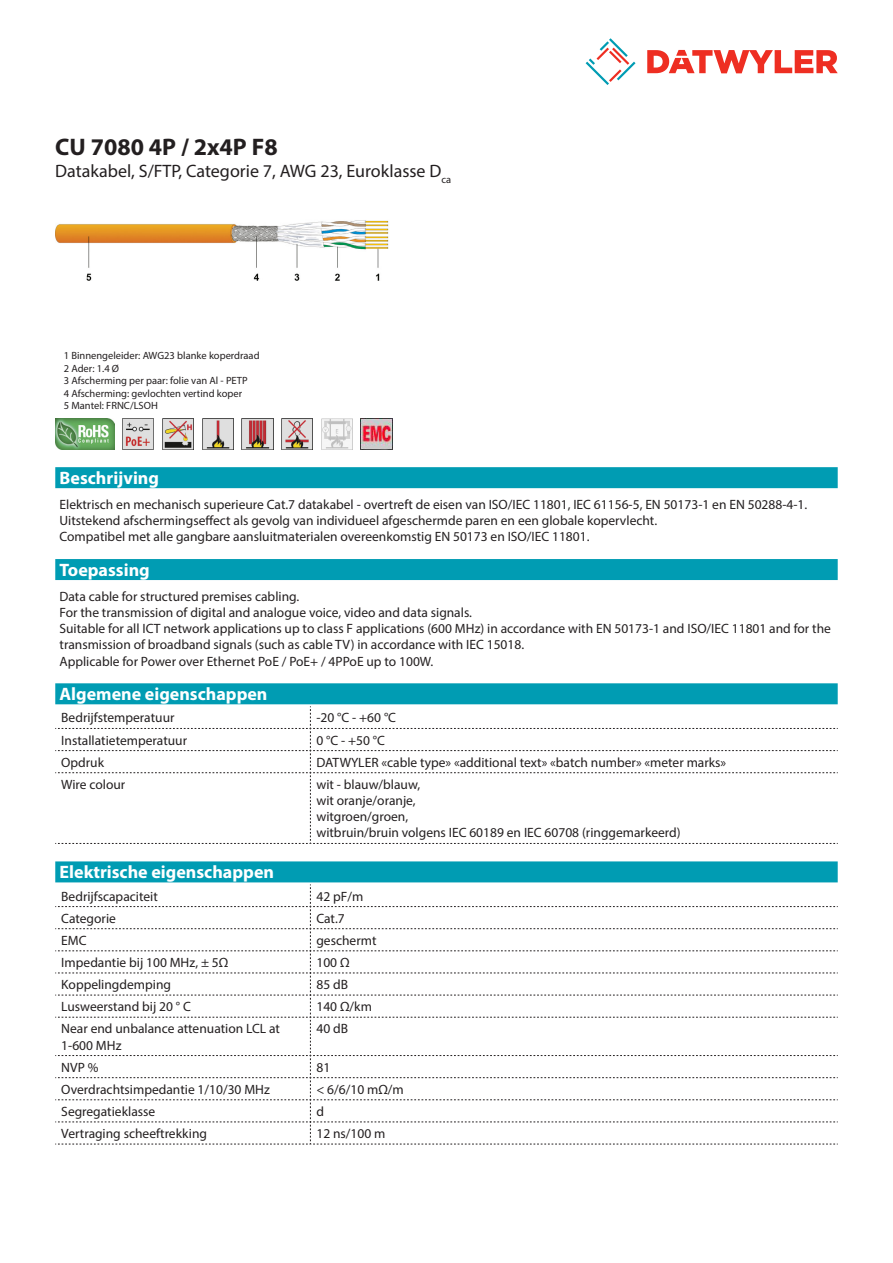
<style>
.page{position:relative;width:893px;height:1263px;background:#fff}
.page>*{position:absolute;margin:0;border:0;box-sizing:border-box;transform-origin:0 0}
.Product_Head{font:700 24px "Myriad Pro";color:#231f20}
.Standard_Head_Proper{font:700 18px "Myriad Pro";color:#fff}
.SubHead{font:18px "Myriad Pro";color:#231f20}
.Standard_text{font:13.5px/16.2px "Myriad Pro";color:#231f20}
.myriad_light_propert{font:13.5px/16.2px "Myriad Pro";color:#231f20}
.imagetext{font:10.5px/12.6px "Myriad Pro";color:#231f20}
</style>
<div class="page">
<svg style="left:586px;top:38px;width:49px;height:47px"></svg>
<svg style="left:647px;top:50px;width:191px;height:23px"></svg>
<img style="left:55px;top:220px;width:334px;height:61px">
<div style="left:55px;top:467px;width:783px;height:21px;background:#009cb3"></div>
<img style="left:361px;top:418px;width:32px;height:31px">
<img style="left:321px;top:418px;width:31px;height:31px">
<img style="left:282px;top:418px;width:31px;height:31px">
<img style="left:242px;top:418px;width:31px;height:31px">
<img style="left:202px;top:418px;width:31px;height:31px">
<img style="left:162px;top:418px;width:32px;height:31px">
<img style="left:122px;top:418px;width:32px;height:31px">
<img style="left:55px;top:418px;width:59px;height:31px">
<div style="left:55px;top:559px;width:783px;height:21px;background:#009cb3"></div>
<div style="left:55px;top:683px;width:783px;height:21px;background:#009cb3"></div>
<svg style="left:55px;top:706px;width:783px;height:138px"></svg>
<div style="left:55px;top:861px;width:783px;height:21px;background:#009cb3"></div>
<svg style="left:55px;top:884px;width:783px;height:261px"></svg>
<p class="Product_Head" style="left:55px;top:131px;width:224px">CU 7080 4P / 2x4P F8</p>
<p class="SubHead" style="left:55px;top:160px;width:397px">Datakabel, S/FTP, Categorie 7, AWG 23, Euroklasse D<sub>ca</sub></p>
<p class="imagetext" style="left:64px;top:349px;width:197px">1 Binnengeleider: AWG23 blanke koperdraad<br>2 Ader: 1.4 Ø<br>3 Afscherming per paar: folie van Al - PETP<br>4 Afscherming: gevlochten vertind koper<br>5 Mantel: FRNC/LSOH</p>
<p class="Standard_Head_Proper" style="left:60px;top:466px;width:101px">Beschrijving</p>
<p class="Standard_text" style="left:60px;top:496px;width:749px">Elektrisch en mechanisch superieure Cat.7 datakabel - overtreft de eisen van ISO/IEC 11801, IEC 61156-5, EN 50173-1 en EN 50288-4-1.<br>Uitstekend afschermingseffect als gevolg van individueel afgeschermde paren en een globale kopervlecht.<br>Compatibel met alle gangbare aansluitmaterialen overeenkomstig EN 50173 en ISO/IEC 11801.</p>
<p class="Standard_Head_Proper" style="left:60px;top:558px;width:92px">Toepassing</p>
<p class="Standard_text" style="left:60px;top:588px;width:773px">Data cable for structured premises cabling.<br>For the transmission of digital and analogue voice, video and data signals.<br>Suitable for all ICT network applications up to class F applications (600 MHz) in accordance with EN 50173-1 and ISO/IEC 11801 and for the transmission of broadband signals (such as cable TV) in accordance with IEC 15018.<br>Applicable for Power over Ethernet PoE / PoE+ / 4PPoE up to 100W.</p>
<p class="Standard_Head_Proper" style="left:60px;top:682px;width:209px">Algemene eigenschappen</p>
<p class="myriad_light_propert" style="left:61px;top:710px;width:115px">Bedrijfstemperatuur</p>
<p class="myriad_light_propert" style="left:316px;top:710px;width:81px">-20 °C - +60 °C</p>
<p class="myriad_light_propert" style="left:61px;top:732px;width:127px">Installatietemperatuur</p>
<p class="myriad_light_propert" style="left:316px;top:732px;width:70px">0 °C - +50 °C</p>
<p class="myriad_light_propert" style="left:61px;top:754px;width:44px">Opdruk</p>
<p class="myriad_light_propert" style="left:316px;top:754px;width:411px">DATWYLER «cable type» «additional text» «batch number» «meter marks»</p>
<p class="myriad_light_propert" style="left:61px;top:776px;width:66px">Wire colour</p>
<p class="myriad_light_propert" style="left:316px;top:776px;width:105px">wit - blauw/blauw,</p>
<p class="myriad_light_propert" style="left:316px;top:792px;width:101px">wit oranje/oranje,</p>
<p class="myriad_light_propert" style="left:316px;top:808px;width:93px">witgroen/groen,</p>
<p class="myriad_light_propert" style="left:316px;top:825px;width:366px">witbruin/bruin volgens IEC 60189 en IEC 60708 (ringgemarkeerd)</p>
<p class="Standard_Head_Proper" style="left:60px;top:861px;width:216px">Elektrische eigenschappen</p>
<p class="myriad_light_propert" style="left:61px;top:888px;width:98px">Bedrijfscapaciteit</p>
<p class="myriad_light_propert" style="left:316px;top:888px;width:48px">42 pF/m</p>
<p class="myriad_light_propert" style="left:61px;top:910px;width:56px">Categorie</p>
<p class="myriad_light_propert" style="left:316px;top:910px;width:30px">Cat.7</p>
<p class="myriad_light_propert" style="left:61px;top:932px;width:27px">EMC</p>
<p class="myriad_light_propert" style="left:316px;top:932px;width:62px">geschermt</p>
<p class="myriad_light_propert" style="left:61px;top:954px;width:169px">Impedantie bij 100 MHz, ± 5Ω</p>
<p class="myriad_light_propert" style="left:316px;top:954px;width:35px">100 Ω</p>
<p class="myriad_light_propert" style="left:61px;top:976px;width:111px">Koppelingdemping</p>
<p class="myriad_light_propert" style="left:316px;top:976px;width:33px">85 dB</p>
<p class="myriad_light_propert" style="left:61px;top:998px;width:131px">Lusweerstand bij 20 ° C</p>
<p class="myriad_light_propert" style="left:316px;top:998px;width:57px">140 Ω/km</p>
<p class="myriad_light_propert" style="left:61px;top:1020px;width:220px">Near end unbalance attenuation LCL at<br>1-600 MHz</p>
<p class="myriad_light_propert" style="left:316px;top:1020px;width:33px">40 dB</p>
<p class="myriad_light_propert" style="left:61px;top:1059px;width:39px">NVP %</p>
<p class="myriad_light_propert" style="left:316px;top:1059px;width:15px">81</p>
<p class="myriad_light_propert" style="left:61px;top:1081px;width:210px">Overdrachtsimpedantie 1/10/30 MHz</p>
<p class="myriad_light_propert" style="left:316px;top:1081px;width:89px">&lt; 6/6/10 mΩ/m</p>
<p class="myriad_light_propert" style="left:61px;top:1103px;width:96px">Segregatieklasse</p>
<p class="myriad_light_propert" style="left:316px;top:1103px;width:9px">d</p>
<p class="myriad_light_propert" style="left:61px;top:1125px;width:147px">Vertraging scheeftrekking</p>
<p class="myriad_light_propert" style="left:316px;top:1125px;width:71px">12 ns/100 m</p>
</div>
